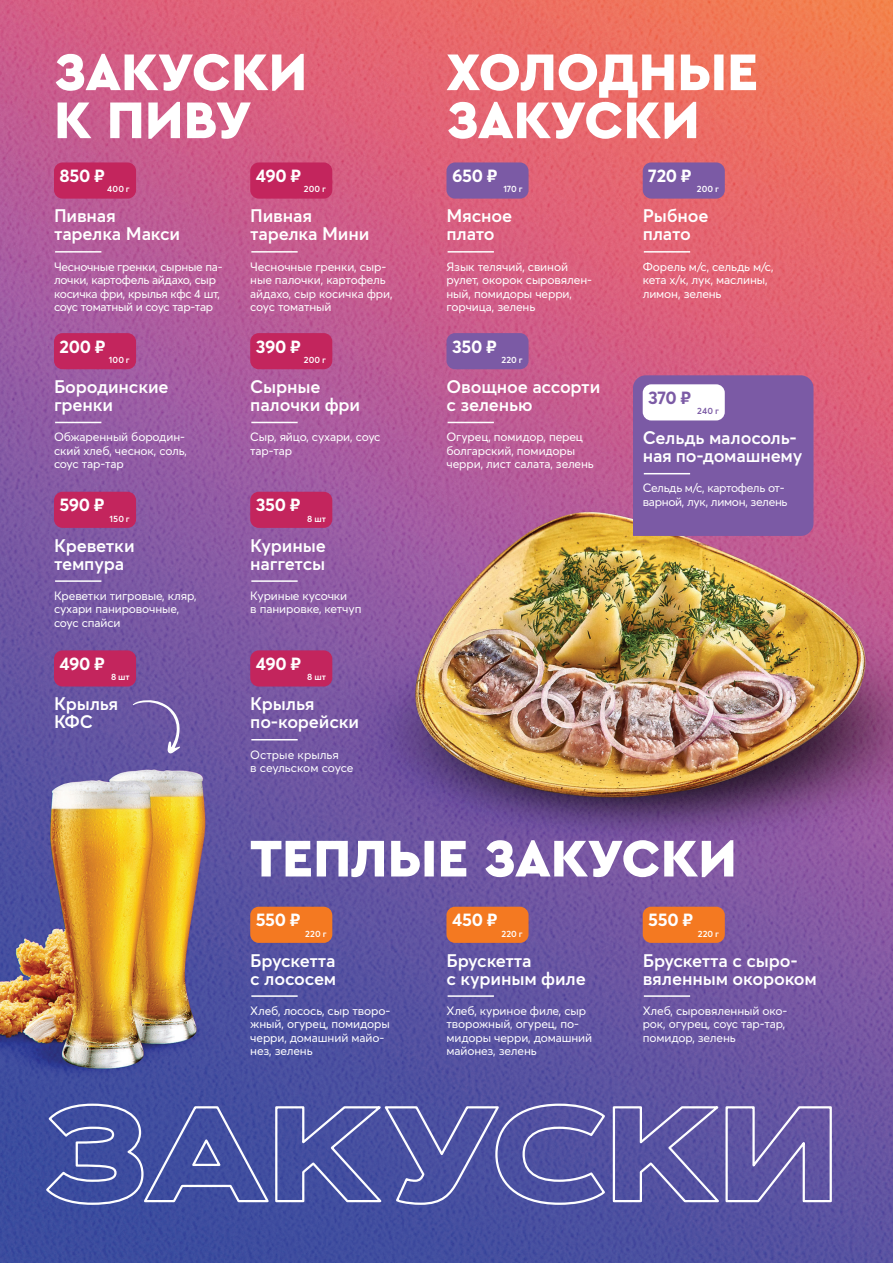
<style>
.page{position:relative;width:893px;height:1263px;background:#fff}
.page>*{position:absolute;margin:0;border:0;box-sizing:border-box;transform-origin:0 0}
.t1{font:900 54px/48px "Cera Pro";color:#fff}
.t2{font:600 18px/18px "Averta CY";letter-spacing:-.01em;color:#fff}
.t3{font:700 18px "Averta CY";letter-spacing:-.02em;color:#fff}
.t4{font:700 18px "Averta CY";color:#7b5aa5}
.t5{font:12px/13.5px "Averta CY";letter-spacing:-.01em;color:#fff}
.t6{font:600 9px "Averta CY";letter-spacing:.01em;color:#fff}
.t7{font:600 9px "Averta CY";color:#7b5aa5}
</style>
<div class="page">
<img style="left:0;top:0;width:893px;height:1263px">
<hr style="left:251px;top:422px;width:47px;height:1px;background:#fff">
<div style="left:250px;top:333px;width:82px;height:36px;background:#c3255d;border-radius:9px"></div>
<hr style="left:251px;top:739px;width:47px;height:1px;background:#fff">
<div style="left:250px;top:650px;width:82px;height:36px;background:#c3255d;border-radius:9px"></div>
<hr style="left:251px;top:251px;width:47px;height:2px;background:#fff">
<div style="left:250px;top:162px;width:82px;height:37px;background:#c3255d;border-radius:9px"></div>
<hr style="left:55px;top:251px;width:46px;height:2px;background:#fff">
<div style="left:54px;top:162px;width:82px;height:37px;background:#c3255d;border-radius:9px"></div>
<div style="left:54px;top:650px;width:82px;height:36px;background:#c3255d;border-radius:9px"></div>
<hr style="left:55px;top:422px;width:46px;height:1px;background:#fff">
<div style="left:54px;top:333px;width:82px;height:36px;background:#c3255d;border-radius:9px"></div>
<hr style="left:251px;top:580px;width:47px;height:2px;background:#fff">
<div style="left:250px;top:492px;width:82px;height:36px;background:#c3255d;border-radius:9px"></div>
<hr style="left:55px;top:580px;width:46px;height:2px;background:#fff">
<div style="left:54px;top:492px;width:82px;height:36px;background:#c3255d;border-radius:9px"></div>
<hr style="left:644px;top:251px;width:46px;height:2px;background:#fff">
<div style="left:643px;top:162px;width:82px;height:37px;background:#7b5aa5;border-radius:9px"></div>
<hr style="left:448px;top:251px;width:46px;height:2px;background:#fff">
<div style="left:446px;top:162px;width:83px;height:37px;background:#7b5aa5;border-radius:9px"></div>
<div style="left:633px;top:375px;width:180px;height:161px;background:#7b5aa5"></div>
<hr style="left:644px;top:473px;width:46px;height:1px;background:#fff">
<div style="left:643px;top:384px;width:82px;height:36px;background:#fff;border-radius:9px"></div>
<hr style="left:448px;top:422px;width:46px;height:1px;background:#fff">
<div style="left:446px;top:333px;width:83px;height:36px;background:#7b5aa5;border-radius:9px"></div>
<hr style="left:251px;top:995px;width:47px;height:2px;background:#fff">
<div style="left:250px;top:907px;width:82px;height:36px;background:#f47921;border-radius:9px"></div>
<hr style="left:448px;top:995px;width:46px;height:2px;background:#fff">
<div style="left:446px;top:907px;width:83px;height:36px;background:#f47921;border-radius:9px"></div>
<hr style="left:644px;top:995px;width:46px;height:2px;background:#fff">
<div style="left:643px;top:907px;width:82px;height:36px;background:#f47921;border-radius:9px"></div>
<svg style="left:44px;top:1102px;width:789px;height:104px;background:#5c60a9"></svg>
<svg style="left:133px;top:699px;width:47px;height:55px;background:#7766ab"></svg>
<p class="t1" style="left:54px;top:46px;width:255px">ЗАКУСКИ</p>
<p class="t1" style="left:54px;top:94px;width:198px">К ПИВУ</p>
<p class="t3" style="left:60px;top:163px;width:47px">850 ₽</p>
<p class="t3" style="left:256px;top:163px;width:47px">490 ₽</p>
<p class="t6" style="left:107px;top:183px;width:24px">400 г</p>
<p class="t6" style="left:304px;top:183px;width:24px">200 г</p>
<p class="t2" style="left:54px;top:206px;width:64px">Пивная</p>
<p class="t2" style="left:54px;top:224px;width:128px">тарелка Макси</p>
<p class="t5" style="left:54px;top:259px;width:170px">Чесночные гренки, сырные па&shy;лочки, картофель айдахо, сыр косичка фри, крылья кфс 4 шт, соус томатный и соус тар-тар</p>
<p class="t2" style="left:250px;top:206px;width:64px">Пивная</p>
<p class="t2" style="left:250px;top:224px;width:121px">тарелка Мини</p>
<p class="t5" style="left:250px;top:259px;width:144px">Чесночные гренки, сыр&shy;ные палочки, картофель айдахо, сыр косичка фри, соус томатный</p>
<p class="t3" style="left:60px;top:333px;width:47px">200 ₽</p>
<p class="t3" style="left:256px;top:333px;width:46px">390 ₽</p>
<p class="t6" style="left:109px;top:353px;width:23px">100 г</p>
<p class="t6" style="left:304px;top:353px;width:24px">200 г</p>
<p class="t2" style="left:54px;top:377px;width:116px">Бородинские гренки</p>
<p class="t5" style="left:54px;top:430px;width:134px">Обжаренный бородин&shy;ский хлеб, чеснок, соль, соус тар-тар</p>
<p class="t2" style="left:250px;top:377px;width:72px">Сырные</p>
<p class="t2" style="left:250px;top:395px;width:112px">палочки фри</p>
<p class="t5" style="left:250px;top:430px;width:132px">Сыр, яйцо, сухари, соус тар-тар</p>
<p class="t3" style="left:60px;top:492px;width:46px">590 ₽</p>
<p class="t3" style="left:256px;top:492px;width:46px">350 ₽</p>
<p class="t6" style="left:110px;top:512px;width:22px">150 г</p>
<p class="t6" style="left:307px;top:512px;width:20px">8 шт</p>
<p class="t2" style="left:54px;top:535px;width:82px">Креветки</p>
<p class="t2" style="left:54px;top:553px;width:72px">темпура</p>
<p class="t5" style="left:54px;top:588px;width:144px">Креветки тигровые, кляр, сухари панировочные, соус спайси</p>
<p class="t2" style="left:250px;top:535px;width:77px">Куриные наггетсы</p>
<p class="t5" style="left:250px;top:588px;width:99px">Куриные кусочки</p>
<p class="t5" style="left:250px;top:602px;width:113px">в панировке, кетчуп</p>
<p class="t3" style="left:60px;top:651px;width:47px">490 ₽</p>
<p class="t3" style="left:256px;top:651px;width:47px">490 ₽</p>
<p class="t6" style="left:111px;top:671px;width:20px">8 шт</p>
<p class="t6" style="left:307px;top:671px;width:20px">8 шт</p>
<p class="t2" style="left:54px;top:694px;width:66px">Крылья</p>
<p class="t2" style="left:54px;top:712px;width:40px">КФС</p>
<p class="t2" style="left:250px;top:694px;width:66px">Крылья</p>
<p class="t2" style="left:250px;top:712px;width:110px">по-корейски</p>
<p class="t5" style="left:250px;top:747px;width:90px">Острые крылья</p>
<p class="t5" style="left:250px;top:760px;width:105px">в сеульском соусе</p>
<p class="t1" style="left:446px;top:46px;width:313px">ХОЛОДНЫЕ<br>ЗАКУСКИ</p>
<p class="t3" style="left:452px;top:163px;width:47px">650 ₽</p>
<p class="t6" style="left:503px;top:183px;width:21px">170 г</p>
<p class="t2" style="left:446px;top:206px;width:67px">Мясное</p>
<p class="t2" style="left:446px;top:224px;width:50px">плато</p>
<p class="t5" style="left:446px;top:259px;width:147px">Язык телячий, свиной рулет, окорок сыровялен&shy;ный, помидоры черри, горчица, зелень</p>
<p class="t3" style="left:452px;top:333px;width:46px">350 ₽</p>
<p class="t6" style="left:501px;top:353px;width:23px">220 г</p>
<p class="t2" style="left:446px;top:377px;width:155px">Овощное ассорти</p>
<p class="t2" style="left:446px;top:395px;width:88px">с зеленью</p>
<p class="t5" style="left:446px;top:430px;width:149px">Огурец, помидор, перец болгарский, помидоры черри, лист салата, зелень</p>
<p class="t3" style="left:648px;top:163px;width:45px">720 ₽</p>
<p class="t6" style="left:697px;top:183px;width:24px">200 г</p>
<p class="t2" style="left:643px;top:206px;width:67px">Рыбное</p>
<p class="t2" style="left:643px;top:224px;width:50px">плато</p>
<p class="t5" style="left:643px;top:259px;width:132px">Форель м/с, сельдь м/с, кета х/к, лук, маслины, лимон, зелень</p>
<p class="t4" style="left:648px;top:385px;width:44px">370 ₽</p>
<p class="t7" style="left:697px;top:405px;width:23px">240 г</p>
<p class="t2" style="left:643px;top:428px;width:161px">Сельдь малосоль&shy;ная по-домашнему</p>
<p class="t5" style="left:643px;top:481px;width:146px">Сельдь м/с, картофель от&shy;варной, лук, лимон, зелень</p>
<p class="t1" style="left:250px;top:832px;width:488px">ТЕПЛЫЕ ЗАКУСКИ</p>
<p class="t3" style="left:256px;top:907px;width:46px">550 ₽</p>
<p class="t3" style="left:452px;top:907px;width:47px">450 ₽</p>
<p class="t3" style="left:648px;top:907px;width:46px">550 ₽</p>
<p class="t6" style="left:305px;top:927px;width:23px">220 г</p>
<p class="t6" style="left:501px;top:927px;width:23px">220 г</p>
<p class="t6" style="left:698px;top:927px;width:23px">220 г</p>
<p class="t2" style="left:250px;top:950px;width:87px">Брускетта</p>
<p class="t2" style="left:250px;top:968px;width:88px">с лососем</p>
<p class="t5" style="left:250px;top:1003px;width:141px">Хлеб, лосось, сыр творо&shy;жный, огурец, помидоры черри, домашний майо&shy;нез, зелень</p>
<p class="t2" style="left:446px;top:950px;width:87px">Брускетта</p>
<p class="t2" style="left:446px;top:968px;width:141px">с куриным филе</p>
<p class="t5" style="left:446px;top:1003px;width:147px">Хлеб, куриное филе, сыр творожный, огурец, по&shy;мидоры черри, домашний майонез, зелень</p>
<p class="t2" style="left:643px;top:950px;width:176px">Брускетта с сыро&shy;вяленным окороком</p>
<p class="t5" style="left:643px;top:1003px;width:146px">Хлеб, сыровяленный око&shy;рок, огурец, соус тар-тар, помидор, зелень</p>
</div>
